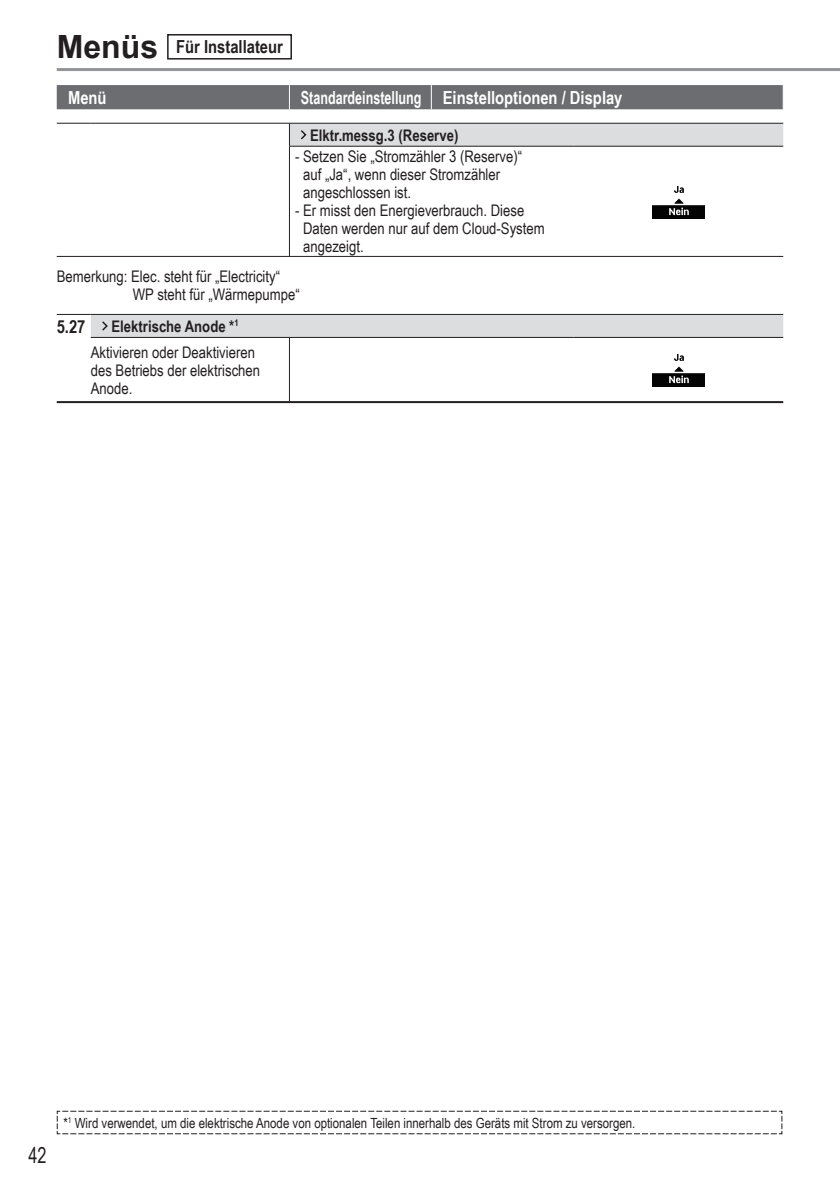
<style>
.page{position:relative;width:840px;height:1191px;background:#fff}
.page>*{position:absolute;margin:0;border:0;box-sizing:border-box;transform-origin:0 0}
.t1{font:22px "Arial Narrow";color:#231f20;scale:.9 1}
.t2{font:700 18px "Arial Narrow";color:#fff;scale:.85 1}
.t3{font:700 18px "Arial Narrow";color:#231f20}
.t4{font:700 18px "Arial Narrow";color:#fff}
.t5{font:16px/18px "Arial Narrow";color:#231f20}
.t6{font:700 16px "Arial Narrow";color:#231f20}
.t7{font:14px "Arial Narrow";color:#231f20}
.s1{font-family:"Arial";font-size:32px}
.s2{font-weight:700}
</style>
<div class="page">
<hr style="left:57px;top:68px;width:782px;height:3px;background:#939598">
<div style="left:167px;top:34px;width:125px;height:26px;border:2px solid #231f20"></div>
<div style="left:57px;top:85px;width:726px;height:24px;background:#6c6d70"></div>
<svg style="left:91px;top:124px;width:691px;height:213px"></svg>
<hr style="left:573px;top:146px;width:209px;height:1px;background:#231f20">
<hr style="left:573px;top:337px;width:209px;height:1px;background:#231f20">
<hr style="left:57px;top:123px;width:34px;height:1px;background:#231f20">
<hr style="left:57px;top:314px;width:34px;height:1px;background:#231f20">
<svg style="left:289px;top:124px;width:1px;height:22px"></svg>
<hr style="left:289px;top:146px;width:1px;height:110px;background:#231f20">
<hr style="left:289px;top:338px;width:1px;height:63px;background:#231f20">
<hr style="left:91px;top:123px;width:691px;height:1px;background:#231f20">
<hr style="left:91px;top:314px;width:691px;height:1px;background:#231f20">
<hr style="left:289px;top:146px;width:284px;height:1px;background:#231f20">
<hr style="left:91px;top:337px;width:482px;height:1px;background:#231f20">
<hr style="left:57px;top:401px;width:725px;height:2px;background:#231f20">
<hr style="left:57px;top:256px;width:725px;height:1px;background:#231f20">
<svg style="left:299px;top:128px;width:8px;height:13px"></svg>
<img style="left:652px;top:184px;width:51px;height:34px">
<svg style="left:100px;top:320px;width:9px;height:12px"></svg>
<img style="left:652px;top:354px;width:51px;height:33px">
<svg style="left:56px;top:1110px;width:726px;height:24px"></svg>
<p class="t3" style="left:57px;top:36px;width:227px"><span class="s1">Menüs</span> Für Installateur</p>
<p class="t4" style="left:68px;top:87px;width:40px">Menü</p>
<p class="t2" style="left:300px;top:87px;width:380px">Standardeinstellung Einstelloptionen / Display</p>
<p class="t6" style="left:310px;top:126px;width:150px">Elktr.messg.3 (Reserve)</p>
<p class="t5" style="left:303px;top:147px;width:220px;text-indent:-8px">- Setzen Sie „Stromzähler 3 (Reserve)“ auf „Ja“, wenn dieser Stromzähler angeschlossen ist.</p>
<p class="t5" style="left:303px;top:201px;width:243px;text-indent:-8px">- Er misst den Energieverbrauch. Diese<br>Daten werden nur auf dem Cloud-System angezeigt.</p>
<p class="t5" style="left:133px;top:267px;width:168px;text-indent:-76px">Bemerkung: Elec. steht für „Electricity“<br>WP steht für „Wärmepumpe“</p>
<p class="t3" style="left:57px;top:316px;width:30px">5.27</p>
<p class="t5" style="left:91px;top:313px;width:166px;line-height:25.8px;text-align:center"><span class="s2">Elektrische Anode *</span><sup>1<br></sup>Aktivieren oder Deaktivieren</p>
<p class="t5" style="left:91px;top:361px;width:171px">des Betriebs der elektrischen<br>Anode.</p>
<h1 class="t1" style="left:28px;top:1142px;width:22px">42</h1>
<p class="t7" style="left:63px;top:1114px;width:573px">*<sup>1</sup> Wird verwendet, um die elektrische Anode von optionalen Teilen innerhalb des Geräts mit Strom zu versorgen.</p>
</div>
